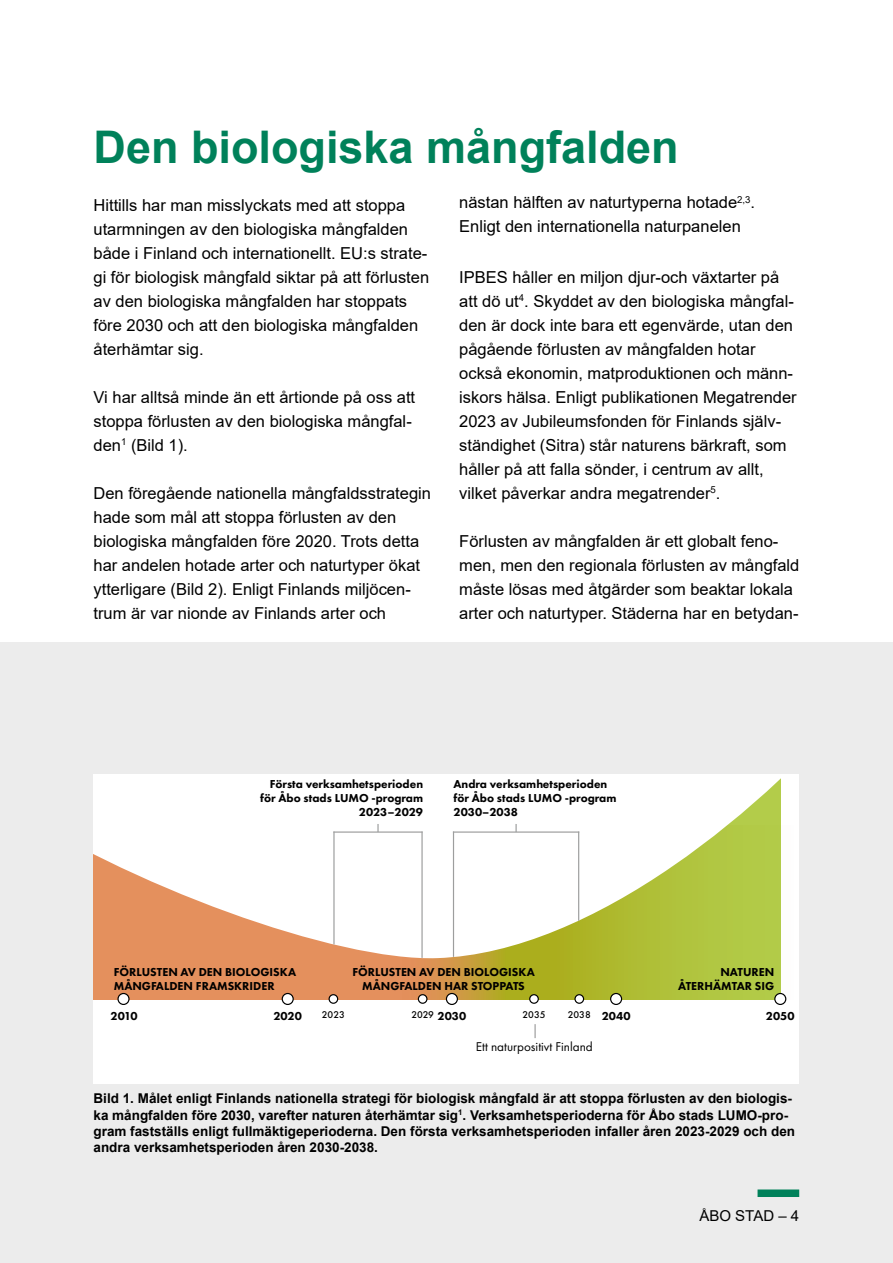
<style>
.page{position:relative;width:893px;height:1263px;background:#fff}
.page>*{position:absolute;margin:0;border:0;box-sizing:border-box;transform-origin:0 0}
.Otsikko_1__h2{font:700 45px "Arial";color:#00815a}
.Leipis{font:16.5px/24px "Arial";color:#000}
.t1{font:15px "Arial";color:#000}
.Laatikkoteksti{font:700 13.5px/16.2px "Arial";color:#000}
.t2{font:13.2px "Futura PT";color:#000}
.t3{font:800 12px/14.4px "Futura PT";color:#000;text-align:right}
.t4{font:500 10.2px "Futura PT";color:#000}
.s1{font-weight:800;font-size:12px}
</style>
<div class="page">
<div style="left:0;top:643px;width:893px;height:620px;background:#ececec"></div>
<div style="left:757px;top:1189px;width:42px;height:8px;background:#00815a"></div>
<div style="left:94px;top:774px;width:705px;height:310px;background:#fff"></div>
<div style="left:94px;top:965px;width:693px;height:34px;background:#e4905d"></div>
<svg style="left:353px;top:965px;width:428px;height:34px;background:#bcae3c"></svg>
<svg style="left:94px;top:778px;width:687px;height:187px"></svg>
<hr style="left:333px;top:831px;width:2px;height:113px;background:#9d9e9e">
<hr style="left:421px;top:831px;width:2px;height:127px;background:#9d9e9e">
<svg style="left:377px;top:824px;width:2px;height:7px"></svg>
<hr style="left:333px;top:831px;width:90px;height:2px;background:#9d9e9e">
<hr style="left:453px;top:831px;width:1px;height:126px;background:#9d9e9e">
<hr style="left:578px;top:831px;width:1px;height:90px;background:#9d9e9e">
<svg style="left:515px;top:824px;width:2px;height:7px"></svg>
<hr style="left:453px;top:831px;width:126px;height:2px;background:#9d9e9e">
<svg style="left:534px;top:1024px;width:2px;height:14px"></svg>
<div style="left:118px;top:993px;width:11px;height:11px;background:#fff;border-radius:50%"></div>
<div style="left:117px;top:993px;width:13px;height:12px;border:1px solid #000;border-radius:50%"></div>
<div style="left:282px;top:993px;width:11px;height:11px;background:#fff;border-radius:50%"></div>
<div style="left:282px;top:993px;width:12px;height:12px;border:1px solid #000;border-radius:50%"></div>
<div style="left:446px;top:993px;width:11px;height:11px;background:#fff;border-radius:50%"></div>
<div style="left:446px;top:993px;width:12px;height:12px;border:1px solid #000;border-radius:50%"></div>
<div style="left:530px;top:995px;width:8px;height:8px;background:#fff;border-radius:50%"></div>
<div style="left:529px;top:994px;width:10px;height:10px;border:1px solid #000;border-radius:50%"></div>
<svg style="left:575px;top:995px;width:9px;height:8px"></svg>
<div style="left:574px;top:994px;width:10px;height:10px;border:1px solid #000;border-radius:50%"></div>
<div style="left:329px;top:995px;width:9px;height:8px;background:#fff;border-radius:50%"></div>
<div style="left:329px;top:994px;width:9px;height:10px;border:1px solid #000;border-radius:50%"></div>
<div style="left:418px;top:995px;width:9px;height:8px;background:#fff;border-radius:50%"></div>
<div style="left:418px;top:994px;width:9px;height:10px;border:1px solid #000;border-radius:50%"></div>
<div style="left:611px;top:993px;width:11px;height:11px;background:#fff;border-radius:50%"></div>
<div style="left:610px;top:993px;width:12px;height:12px;border:1px solid #000;border-radius:50%"></div>
<div style="left:775px;top:993px;width:11px;height:11px;background:#fff;border-radius:50%"></div>
<div style="left:774px;top:993px;width:12px;height:12px;border:1px solid #000;border-radius:50%"></div>
<h2 class="Otsikko_1__h2" style="left:94px;top:115px;width:587px">Den biologiska mångfalden</h2>
<p class="Leipis" style="left:94px;top:193px;width:337px">Hittills har man misslyckats med att stoppa utarmningen av den biologiska mångfalden både i Finland och internationellt. EU:s strate&shy;gi för biologisk mångfald siktar på att förlusten av den biologiska mångfalden har stoppats före 2030 och att den biologiska mångfalden återhämtar sig.</p>
<p class="Leipis" style="left:94px;top:385px;width:323px">Vi har alltså minde än ett årtionde på oss att stoppa förlusten av den biologiska mångfal&shy;den<sup>1</sup> (Bild 1).</p>
<p class="Leipis" style="left:94px;top:481px;width:339px">Den föregående nationella mångfaldsstrategin hade som mål att stoppa förlusten av den biologiska mångfalden före 2020. Trots detta har andelen hotade arter och naturtyper ökat ytterligare (Bild 2). Enligt Finlands miljöcen&shy;trum är var nionde av Finlands arter och</p>
<p class="Leipis" style="left:459px;top:190px;width:297px">nästan hälften av naturtyperna hotade<sup>2,3</sup>.<br>Enligt den internationella naturpanelen</p>
<p class="Leipis" style="left:459px;top:265px;width:339px">IPBES håller en miljon djur-och växtarter på att dö ut<sup>4</sup>. Skyddet av den biologiska mångfal&shy;den är dock inte bara ett egenvärde, utan den pågående förlusten av mångfalden hotar också ekonomin, matproduktionen och männ&shy;iskors hälsa. Enligt publikationen Megatrender 2023 av Jubileumsfonden för Finlands själv&shy;ständighet (Sitra) står naturens bärkraft, som håller på att falla sönder, i centrum av allt, vilket påverkar andra megatrender<sup>5</sup>.</p>
<p class="Leipis" style="left:459px;top:529px;width:342px">Förlusten av mångfalden är ett globalt feno&shy;men, men den regionala förlusten av mångfald måste lösas med åtgärder som beaktar lokala arter och naturtyper. Städerna har en betydan-</p>
<p class="t3" style="left:260px;top:776px;width:164px">Första verksamhetsperioden för Åbo stads LUMO -program<br>2023–2029</p>
<p class="t3" style="left:453px;top:776px;width:164px;text-align:left">Andra verksamhetsperioden för Åbo stads LUMO -program<br>2030–2038</p>
<p class="t3" style="left:352px;top:964px;width:184px;text-align:center">FÖRLUSTEN AV DEN BIOLOGISKA<br>MÅNGFALDEN HAR STOPPATS</p>
<p class="t3" style="left:114px;top:964px;width:184px;text-align:left">FÖRLUSTEN AV DEN BIOLOGISKA<br>MÅNGFALDEN FRAMSKRIDER</p>
<p class="t3" style="left:111px;top:1008px;width:29px">2010</p>
<p class="t3" style="left:273px;top:1008px;width:30px">2020</p>
<p class="t4" style="left:322px;top:1009px;width:25px">2023</p>
<p class="t4" style="left:411px;top:1009px;width:56px">2029 <span class="s1">2030</span></p>
<p class="t4" style="left:522px;top:1009px;width:25px">2035</p>
<p class="t4" style="left:568px;top:1009px;width:64px">2038 <span class="s1">2040</span></p>
<p class="t3" style="left:766px;top:1008px;width:30px">2050</p>
<p class="t3" style="left:678px;top:964px;width:98px">NATUREN<br>ÅTERHÄMTAR SIG</p>
<p class="t2" style="left:476px;top:1038px;width:119px">Ett naturpositivt Finland</p>
<p class="Laatikkoteksti" style="left:94px;top:1091px;width:703px">Bild 1. Målet enligt Finlands nationella strategi för biologisk mångfald är att stoppa förlusten av den biologis&shy;ka mångfalden före 2030, varefter naturen återhämtar sig<sup>1</sup>. Verksamhetsperioderna för Åbo stads LUMO-pro&shy;gram fastställs enligt fullmäktigeperioderna. Den första verksamhetsperioden infaller åren 2023-2029 och den andra verksamhetsperioden åren 2030-2038.</p>
<p class="t1" style="left:699px;top:1206px;width:101px">ÅBO STAD – 4</p>
</div>
